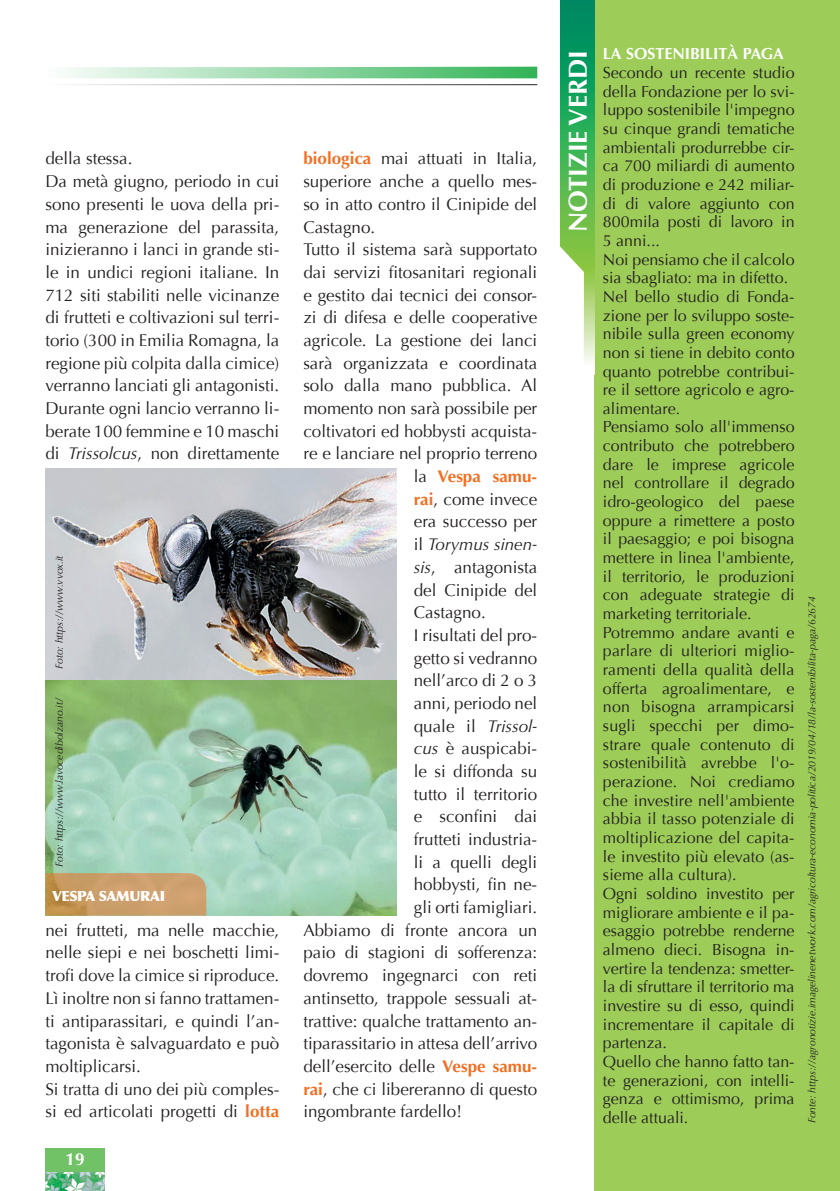
<style>
.page{position:relative;width:840px;height:1191px;background:#fff}
.page>*{position:absolute;margin:0;border:0;box-sizing:border-box;transform-origin:0 0}
.t1{font:700 26.2px "Optima";color:#fff}
.t2{font:700 17.4px "Optima";color:#fff}
.t3{font:17px/22.6px "Optima";color:#231f20;text-align:justify}
.t4{font:italic 17px "Optima";color:#231f20}
.t5{font:700 17px "Optima";color:#f36e21}
.t6{font:16px/18.6px "Optima";color:#231f20;text-align:justify}
.t7{font:700 16px "Optima";color:#fff}
.t8{font:900 14px "Optima";letter-spacing:-.03em;color:#fff}
.t9{font:italic 10.4px "Optima";letter-spacing:-.01em;color:#231f20}
.s1{font-style:italic}
.s2{font-weight:700;color:#f36e21}
.s3{font-weight:400;color:#231f20}
.s4{font-style:normal}
</style>
<div class="page">
<svg style="left:67px;top:67px;width:470px;height:11px;background:#93d7a6"></svg>
<hr style="left:45px;top:84px;width:492px;height:1px;background:#231f20">
<svg style="left:45px;top:1148px;width:60px;height:43px;background:#77c17e"></svg>
<img style="left:45px;top:468px;width:351px;height:447px">
<svg style="left:45px;top:873px;width:161px;height:42px;background:#ca9d67"></svg>
<div style="left:594px;top:0;width:245px;height:1191px;background:#9dcd58"></div>
<svg style="left:560px;top:0;width:34px;height:361px"></svg>
<p class="t3" style="left:45px;top:148px;width:88px">della stessa.</p>
<p class="t3" style="left:45px;top:170px;width:235px">Da metà giugno, periodo in cui sono presenti le uova della pri&shy;ma generazione del parassita, inizieranno i lanci in grande sti&shy;le in undici regioni italiane. In 712 siti stabiliti nelle vicinanze di frutteti e coltivazioni sul terri&shy;torio (300 in Emilia Romagna, la regione più colpita dalla cimice) verranno lanciati gli antagonisti.</p>
<p class="t3" style="left:45px;top:397px;width:235px">Durante ogni lancio verranno li&shy;berate 100 femmine e 10 maschi di <span class="s1">Trissolcus</span>, non direttamente</p>
<p class="t9" style="left:53px;top:668px;width:114px;rotate:-90deg">Foto: https://www.vvox.it</p>
<p class="t9" style="left:53px;top:866px;width:170px;rotate:-90deg">Foto: https://www.lavocedibolzano.it/</p>
<p class="t8" style="left:52px;top:887px;width:114px">VESPA SAMURAI</p>
<p class="t3" style="left:45px;top:919px;width:235px">nei frutteti, ma nelle macchie, nelle siepi e nei boschetti limi&shy;trofi dove la cimice si riproduce.<br>Lì inoltre non si fanno trattamen&shy;ti antiparassitari, e quindi l’an&shy;tagonista è salvaguardato e può moltiplicarsi.</p>
<p class="t3" style="left:45px;top:1077px;width:235px">Si tratta di uno dei più comples&shy;si ed articolati progetti di <span class="s2">lotta</span></p>
<p class="t2" style="left:65px;top:1148px;width:21px">19</p>
<p class="t3" style="left:303px;top:148px;width:235px"><span class="s2">biologica</span> mai attuati in Italia, superiore anche a quello mes&shy;so in atto contro il Cinipide del Castagno.</p>
<p class="t3" style="left:303px;top:238px;width:235px">Tutto il sistema sarà supportato</p>
<p class="t3" style="left:303px;top:261px;width:235px">dai servizi fitosanitari regionali</p>
<p class="t3" style="left:303px;top:284px;width:235px">e gestito dai tecnici dei consor-</p>
<p class="t3" style="left:303px;top:306px;width:235px">zi di difesa e delle cooperative</p>
<p class="t3" style="left:303px;top:329px;width:235px">agricole. La gestione dei lanci</p>
<p class="t3" style="left:303px;top:352px;width:235px">sarà organizzata e coordinata</p>
<p class="t3" style="left:303px;top:374px;width:235px">solo dalla mano pubblica. Al</p>
<p class="t3" style="left:303px;top:397px;width:235px">momento non sarà possibile per</p>
<p class="t3" style="left:303px;top:420px;width:235px">coltivatori ed hobbysti acquista-</p>
<p class="t3" style="left:303px;top:442px;width:235px">re e lanciare nel proprio terreno</p>
<p class="t5" style="left:413px;top:466px;width:125px"><span class="s3">la</span> Vespa samu-</p>
<p class="t3" style="left:413px;top:488px;width:125px"><span class="s2">rai</span>, come invece</p>
<p class="t3" style="left:413px;top:510px;width:125px">era successo per</p>
<p class="t4" style="left:413px;top:534px;width:125px"><span class="s4">il</span> Torymus sinen-</p>
<p class="t3" style="left:413px;top:556px;width:125px"><span class="s1">sis</span>, antagonista</p>
<p class="t3" style="left:413px;top:578px;width:125px">del Cinipide del</p>
<p class="t3" style="left:413px;top:601px;width:73px">Castagno.</p>
<p class="t3" style="left:413px;top:624px;width:125px">I risultati del pro&shy;getto si vedranno nell’arco di 2 o 3 anni, periodo nel quale il <span class="s1">Trissol&shy;cus</span> è auspicabi&shy;le si diffonda su tutto il territorio e sconfini dai frutteti industria&shy;li a quelli degli hobbysti, fin ne&shy;gli orti famigliari.</p>
<p class="t3" style="left:303px;top:919px;width:235px">Abbiamo di fronte ancora un paio di stagioni di sofferenza: dovremo ingegnarci con reti antinsetto, trappole sessuali at&shy;trattive: qualche trattamento an&shy;tiparassitario in attesa dell’arrivo dell’esercito delle <span class="s2">Vespe samu&shy;rai</span>, che ci libereranno di questo ingombrante fardello!</p>
<p class="t1" style="left:562px;top:232px;width:184px;rotate:-90deg">NOTIZIE VERDI</p>
<p class="t7" style="left:602px;top:45px;width:182px">LA SOSTENIBILITÀ PAGA</p>
<p class="t6" style="left:602px;top:63px;width:193px">Secondo un recente studio della Fondazione per lo svi&shy;luppo sostenibile l'impegno su cinque grandi tematiche ambientali produrrebbe cir&shy;ca 700 miliardi di aumento di produzione e 242 miliar&shy;di di valore aggiunto con 800mila posti di lavoro in 5 anni...</p>
<p class="t6" style="left:602px;top:250px;width:193px">Noi pensiamo che il calcolo sia sbagliato: ma in difetto.</p>
<p class="t6" style="left:602px;top:287px;width:193px">Nel bello studio di Fonda&shy;zione per lo sviluppo soste&shy;nibile sulla green economy non si tiene in debito conto quanto potrebbe contribui&shy;re il settore agricolo e agro&shy;alimentare.</p>
<p class="t6" style="left:602px;top:418px;width:193px">Pensiamo solo all'immenso contributo che potrebbero dare le imprese agricole nel controllare il degrado idro-geologico del paese oppure a rimettere a posto il paesaggio; e poi bisogna mettere in linea l'ambiente, il territorio, le produzioni con adeguate strategie di marketing territoriale.</p>
<p class="t6" style="left:602px;top:623px;width:193px">Potremmo andare avanti e parlare di ulteriori miglio&shy;ramenti della qualità della offerta agroalimentare, e non bisogna arrampicarsi sugli specchi per dimo&shy;strare quale contenuto di sostenibilità avrebbe l'o&shy;perazione. Noi crediamo che investire nell'ambiente abbia il tasso potenziale di moltiplicazione del capita&shy;le investito più elevato (as&shy;sieme alla cultura).</p>
<p class="t6" style="left:602px;top:884px;width:193px">Ogni soldino investito per migliorare ambiente e il pa&shy;esaggio potrebbe renderne almeno dieci. Bisogna in&shy;vertire la tendenza: smetter&shy;la di sfruttare il territorio ma investire su di esso, quindi incrementare il capitale di partenza.</p>
<p class="t6" style="left:602px;top:1052px;width:193px">Quello che hanno fatto tan&shy;te generazioni, con intelli&shy;genza e ottimismo, prima delle attuali.</p>
<p class="t9" style="left:805px;top:1123px;width:528px;rotate:-90deg">Fonte: https://agronotizie.imagelinenetwork.com/agricoltura-economia-politica/2019/04/18/la-sostenibilita-paga/62674</p>
</div>
